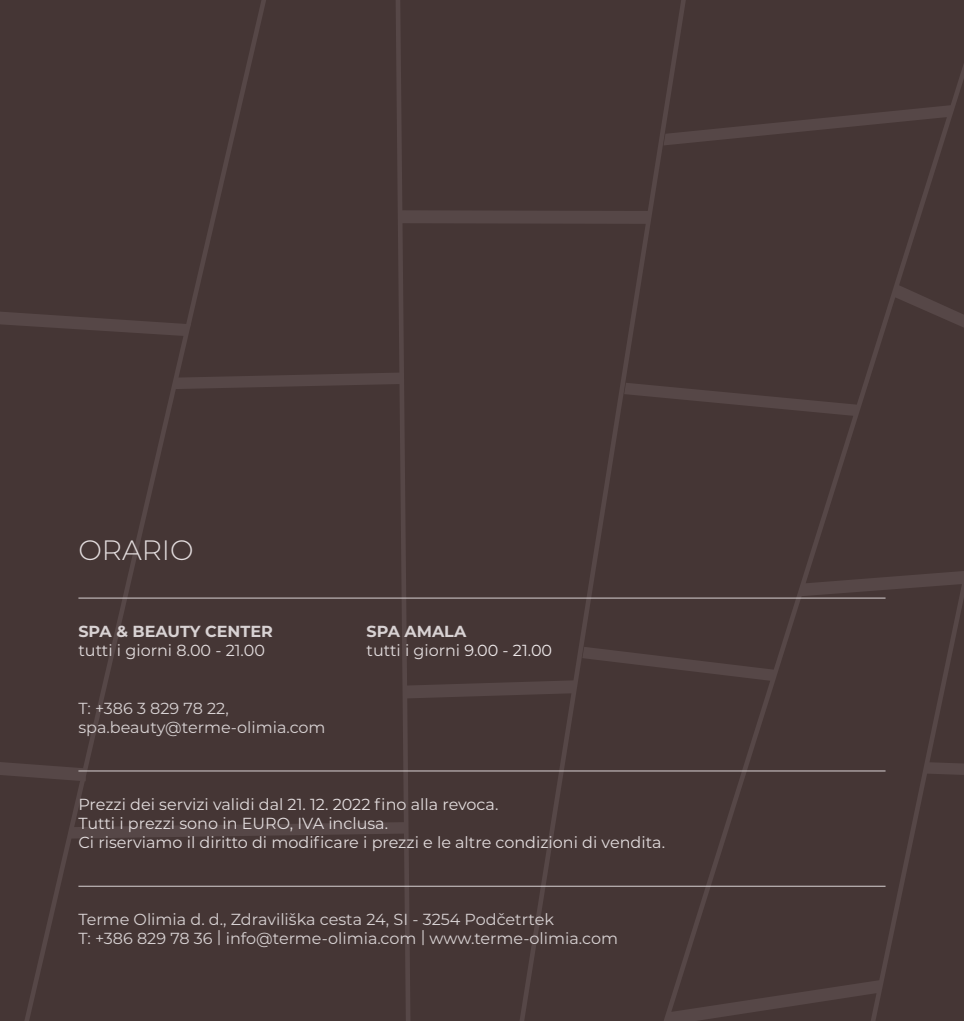
<style>
.page{position:relative;width:964px;height:1021px;background:#fff}
.page>*{position:absolute;margin:0;border:0;box-sizing:border-box;transform-origin:0 0}
.t1{font:300 28px "Montserrat";color:#e3ddde}
.t2{font:16px/19.2px "Montserrat";color:#e3ddde}
.t3{font:16px/19.2px "Montserrat";color:#d8d2d3}
.t4{font:700 16px "Montserrat";color:#d8d2d3}
.s1{color:#ede8e9}
</style>
<div class="page">
<div style="left:0;top:0;width:964px;height:1020px;background:#453635"></div>
<hr style="left:78px;top:597px;width:807px;height:1px;background:#d8d2d3">
<hr style="left:78px;top:770px;width:807px;height:1px;background:#d8d2d3">
<hr style="left:78px;top:885px;width:807px;height:1px;background:#d8d2d3">
<h1 class="t1" style="left:78px;top:531px;width:117px">ORARIO</h1>
<p class="t4" style="left:78px;top:619px;width:196px">SPA &amp; BEAUTY CENTER</p>
<p class="t4" style="left:366px;top:619px;width:101px">SPA AMALA</p>
<p class="t2" style="left:78px;top:640px;width:188px">tutti i giorni 8.00 - 21.00</p>
<p class="t2" style="left:366px;top:640px;width:187px">tutti i giorni <span class="s1">9.00 - 21.00</span></p>
<p class="t3" style="left:78px;top:698px;width:249px">T: +386 3 829 78 22, spa.beauty@terme-olimia.com</p>
<p class="t2" style="left:78px;top:794px;width:588px">Prezzi dei servizi validi dal 21. 12. 2022 fino alla revoca.<br>Tutti i prezzi sono in EURO, IVA inclusa.<br>Ci riserviamo il diritto di modificare i prezzi e le altre condizioni di vendita.</p>
<p class="t3" style="left:78px;top:909px;width:541px">Terme Olimia d. d., Zdraviliška cesta 24, SI - 3254 Podčetrtek<br>T: +386 829 78 36 | info@terme-olimia.com | www.terme-olimia.com</p>
</div>
